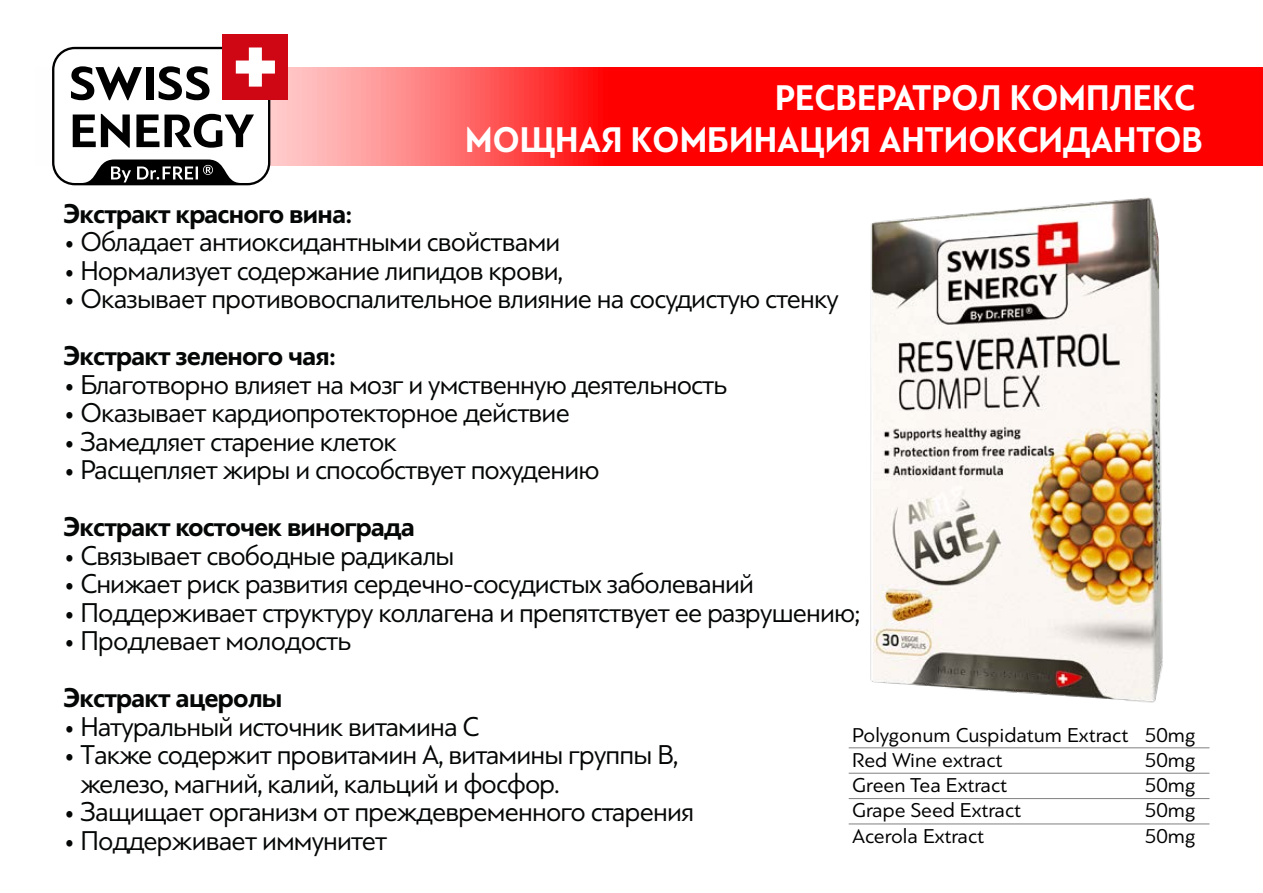
<style>
.page{position:relative;width:1263px;height:893px;background:#fff}
.page>*{position:absolute;margin:0;border:0;box-sizing:border-box;transform-origin:0 0}
.t1{font:700 37.5px/42px "PF Bague Sans Pro";color:#fff;text-align:right;scale:.9 1}
.t2{font:28.5px/28.5px "PF Bague Sans Pro";letter-spacing:-.03em;color:#050606;scale:.9 1}
.t3{font:700 28.5px "PF Bague Sans Pro";letter-spacing:-.03em;color:#050606;scale:.96 1}
.t4{font:21px/25.2px "PF Bague Sans Pro";color:#000}
</style>
<div class="page">
<img style="left:870px;top:197px;width:293px;height:506px">
<svg style="left:275px;top:68px;width:988px;height:97px;background:#ff2525"></svg>
<div style="left:223px;top:34px;width:65px;height:66px;background:#cf0613"></div>
<svg style="left:52px;top:47px;width:223px;height:138px"></svg>
<hr style="left:849px;top:747px;width:360px;height:1px;background:#808080">
<hr style="left:849px;top:773px;width:360px;height:1px;background:#808080">
<hr style="left:849px;top:798px;width:360px;height:1px;background:#808080">
<hr style="left:849px;top:824px;width:360px;height:1px;background:#808080">
<h1 class="t1" style="left:465px;top:77px;width:821px">РЕСВЕРАТРОЛ КОМПЛЕКС<br>МОЩНАЯ КОМБИНАЦИЯ АНТИОКСИДАНТОВ</h1>
<p class="t3" style="left:63px;top:196px;width:303px">Экстракт красного вина:</p>
<p class="t2" style="left:63px;top:228px;width:554px">• Обладает антиоксидантными свойствами</p>
<p class="t2" style="left:63px;top:256px;width:556px">• Нормализует содержание липидов крови,</p>
<p class="t2" style="left:63px;top:285px;width:863px">• Оказывает противовоспалительное влияние на сосудистую стенку</p>
<p class="t3" style="left:63px;top:339px;width:286px">Экстракт зеленого чая:</p>
<p class="t2" style="left:63px;top:370px;width:740px">• Благотворно влияет на мозг и умственную деятельность</p>
<p class="t2" style="left:63px;top:399px;width:564px">• Оказывает кардиопротекторное действие</p>
<p class="t2" style="left:63px;top:427px;width:372px">• Замедляет старение клеток</p>
<p class="t2" style="left:63px;top:456px;width:597px">• Расщепляет жиры и способствует похудению</p>
<p class="t3" style="left:63px;top:510px;width:368px">Экстракт косточек винограда</p>
<p class="t2" style="left:63px;top:541px;width:436px">• Связывает свободные радикалы</p>
<p class="t2" style="left:63px;top:570px;width:769px">• Снижает риск развития сердечно-сосудистых заболеваний</p>
<p class="t2" style="left:63px;top:598px;width:887px">• Поддерживает структуру коллагена и препятствует ее разрушению;</p>
<p class="t2" style="left:63px;top:627px;width:322px">• Продлевает молодость</p>
<p class="t3" style="left:63px;top:681px;width:230px">Экстракт ацеролы</p>
<p class="t2" style="left:63px;top:712px;width:464px">• Натуральный источник витамина С</p>
<p class="t2" style="left:81px;top:741px;width:666px;text-indent:-17px">• Также содержит провитамин А, витамины группы B, железо, магний, калий, кальций и фосфор.</p>
<p class="t2" style="left:63px;top:798px;width:703px">• Защищает организм от преждевременного старения</p>
<p class="t2" style="left:63px;top:826px;width:361px">• Поддерживает иммунитет</p>
<p class="t4" style="left:852px;top:722px;width:278px">Polygonum Cuspidatum Extract<br>Red Wine extract<br>Green Tea Extract<br>Grape Seed Extract<br>Acerola Extract</p>
<p class="t4" style="left:1145px;top:722px;width:52px;text-align:justify">50mg 50mg 50mg 50mg 50mg</p>
</div>
